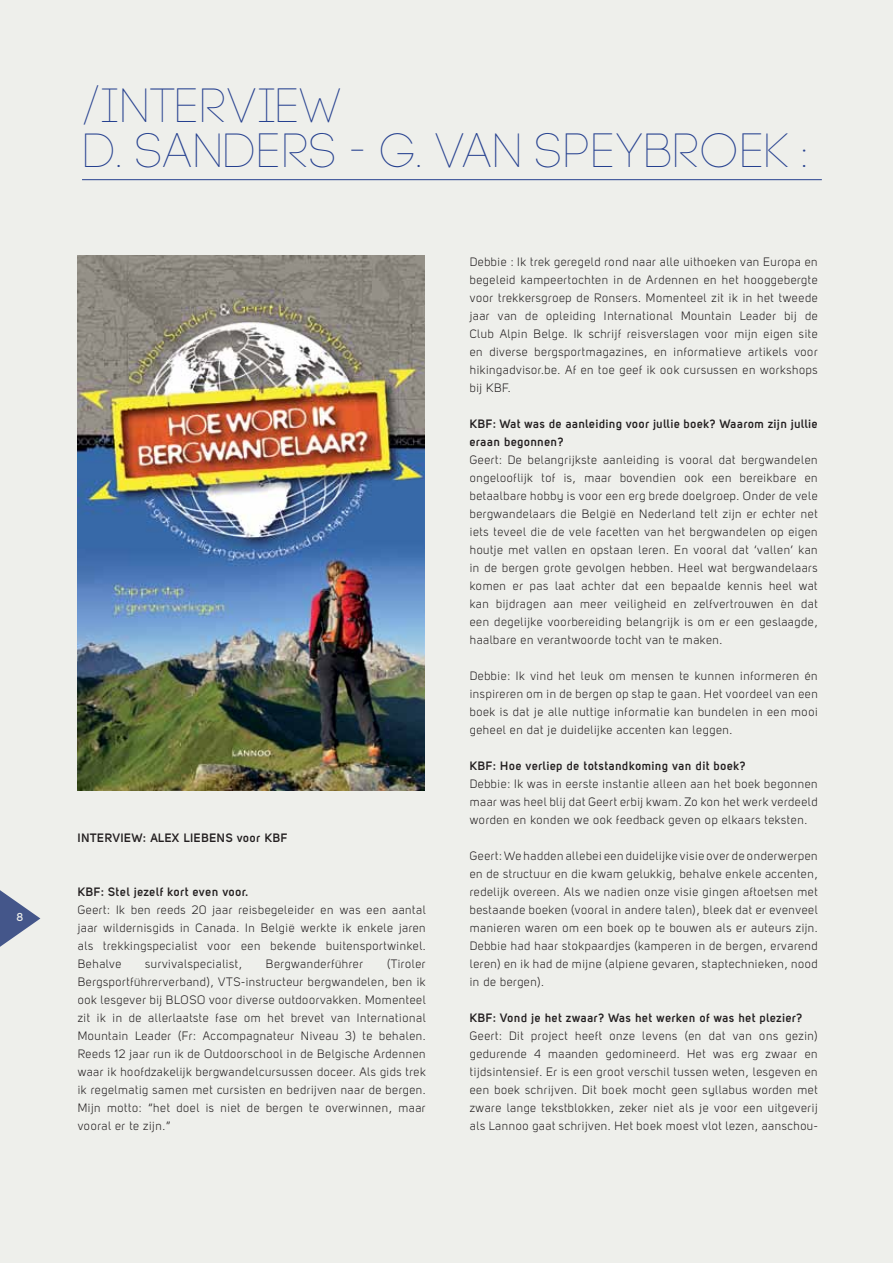
<style>
.page{position:relative;width:893px;height:1263px;background:#eeefeb}
.page>*{position:absolute;margin:0;border:0;box-sizing:border-box;transform-origin:0 0}
.t1{font:48px/45px "Code Pro Light";color:#25408f}
.t2{font:12px/18px "Uni Sans Book";letter-spacing:.05em;color:#231f20;text-align:justify}
.t3{font:700 12px/18px "Uni Sans Semi";letter-spacing:.05em;color:#231f20}
.t4{font:11.55px "Code Pro Demo";color:#fff}
</style>
<div class="page">
<hr style="left:82px;top:179px;width:740px;height:1px;background:#25408f">
<img style="left:78px;top:255px;width:346px;height:535px">
<p class="t4" style="left:17px;top:911px;width:8px">8</p>
<h1 class="t1" style="left:82px;top:84px;width:728px">/INTERVIEW<br>D. SANDERS - G. VAN SPEYBROEK :</h1>
<p class="t3" style="left:78px;top:829px;width:211px">INTERVIEW: ALEX LIEBENS voor KBF</p>
<p class="t3" style="left:78px;top:883px;width:172px">KBF: Stel jezelf kort even voor.</p>
<p class="t2" style="left:78px;top:901px;width:349px">Geert: Ik ben reeds 20 jaar reisbegeleider en was een aantal jaar wildernisgids in Canada. In België werkte ik enkele jaren als trekkingspecialist voor een bekende buitensportwinkel.<br>Behalve</p>
<p class="t2" style="left:78px;top:955px;width:349px;text-indent:309px">(Tiroler Bergsportführerverband), VTS-instructeur bergwandelen, ben ik ook lesgever bij BLOSO voor diverse outdoorvakken. Momenteel zit ik in de allerlaatste fase om het brevet van International Mountain Leader (Fr: Accompagnateur Niveau 3) te behalen.<br>Reeds 12 jaar run ik de Outdoorschool in de Belgische Ardennen waar ik hoofdzakelijk bergwandelcursussen doceer. Als gids trek ik regelmatig samen met cursisten en bedrijven naar de bergen.<br>Mijn motto: “het doel is niet de bergen te overwinnen, maar vooral er te zijn.”</p>
<p class="t2" style="left:145px;top:955px;width:98px">survivalspecialist,</p>
<p class="t2" style="left:266px;top:955px;width:99px">Bergwanderführer</p>
<p class="t2" style="left:470px;top:253px;width:349px">Debbie : Ik trek geregeld rond naar alle uithoeken van Europa en begeleid kampeertochten in de Ardennen en het hooggebergte voor trekkersgroep de Ronsers. Momenteel zit ik in het tweede jaar van de opleiding International Mountain Leader bij de Club Alpin Belge. Ik schrijf reisverslagen voor mijn eigen site en diverse bergsportmagazines, en informatieve artikels voor hikingadvisor.be. Af en toe geef ik ook cursussen en workshops bij KBF.</p>
<p class="t3" style="left:470px;top:415px;width:349px">KBF: Wat was de aanleiding voor jullie boek? Waarom zijn jullie eraan begonnen?</p>
<p class="t2" style="left:470px;top:451px;width:349px">Geert: De belangrijkste aanleiding is vooral dat bergwandelen ongelooflijk tof is, maar bovendien ook een bereikbare en betaalbare hobby is voor een erg brede doelgroep. Onder de vele bergwandelaars die België en Nederland telt zijn er echter net iets teveel die de vele facetten van het bergwandelen op eigen houtje met vallen en opstaan leren. En vooral dat ‘vallen’ kan in de bergen grote gevolgen hebben. Heel wat bergwandelaars komen er pas laat achter dat een bepaalde kennis heel wat kan bijdragen aan meer veiligheid en zelfvertrouwen èn dat een degelijke voorbereiding belangrijk is om er een geslaagde, haalbare en verantwoorde tocht van te maken.</p>
<p class="t2" style="left:470px;top:667px;width:349px">Debbie: Ik vind het leuk om mensen te kunnen informeren én inspireren om in de bergen op stap te gaan. Het voordeel van een boek is dat je alle nuttige informatie kan bundelen in een mooi geheel en dat je duidelijke accenten kan leggen.</p>
<p class="t3" style="left:470px;top:757px;width:278px">KBF: Hoe verliep de totstandkoming van dit boek?</p>
<p class="t2" style="left:470px;top:775px;width:349px">Debbie: Ik was in eerste instantie alleen aan het boek begonnen maar was heel blij dat Geert erbij kwam. Zo kon het werk verdeeld worden en konden we ook feedback geven op elkaars teksten.</p>
<p class="t2" style="left:470px;top:847px;width:349px">Geert: We hadden allebei een duidelijke visie over de onderwerpen en de structuur en die kwam gelukkig, behalve enkele accenten, redelijk overeen. Als we nadien onze visie gingen aftoetsen met bestaande boeken (vooral in andere talen), bleek dat er evenveel manieren waren om een boek op te bouwen als er auteurs zijn.<br>Debbie had haar stokpaardjes (kamperen in de bergen, ervarend leren) en ik had de mijne (alpiene gevaren, staptechnieken, nood in de bergen).</p>
<p class="t3" style="left:470px;top:1009px;width:334px">KBF: Vond je het zwaar? Was het werken of was het plezier?</p>
<p class="t2" style="left:470px;top:1027px;width:349px">Geert: Dit project heeft onze levens (en dat van ons gezin) gedurende 4 maanden gedomineerd. Het was erg zwaar en tijdsintensief. Er is een groot verschil tussen weten, lesgeven en een boek schrijven. Dit boek mocht geen syllabus worden met zware lange tekstblokken, zeker niet als je voor een uitgeverij als Lannoo gaat schrijven. Het boek moest vlot lezen, aanschou-</p>
</div>
